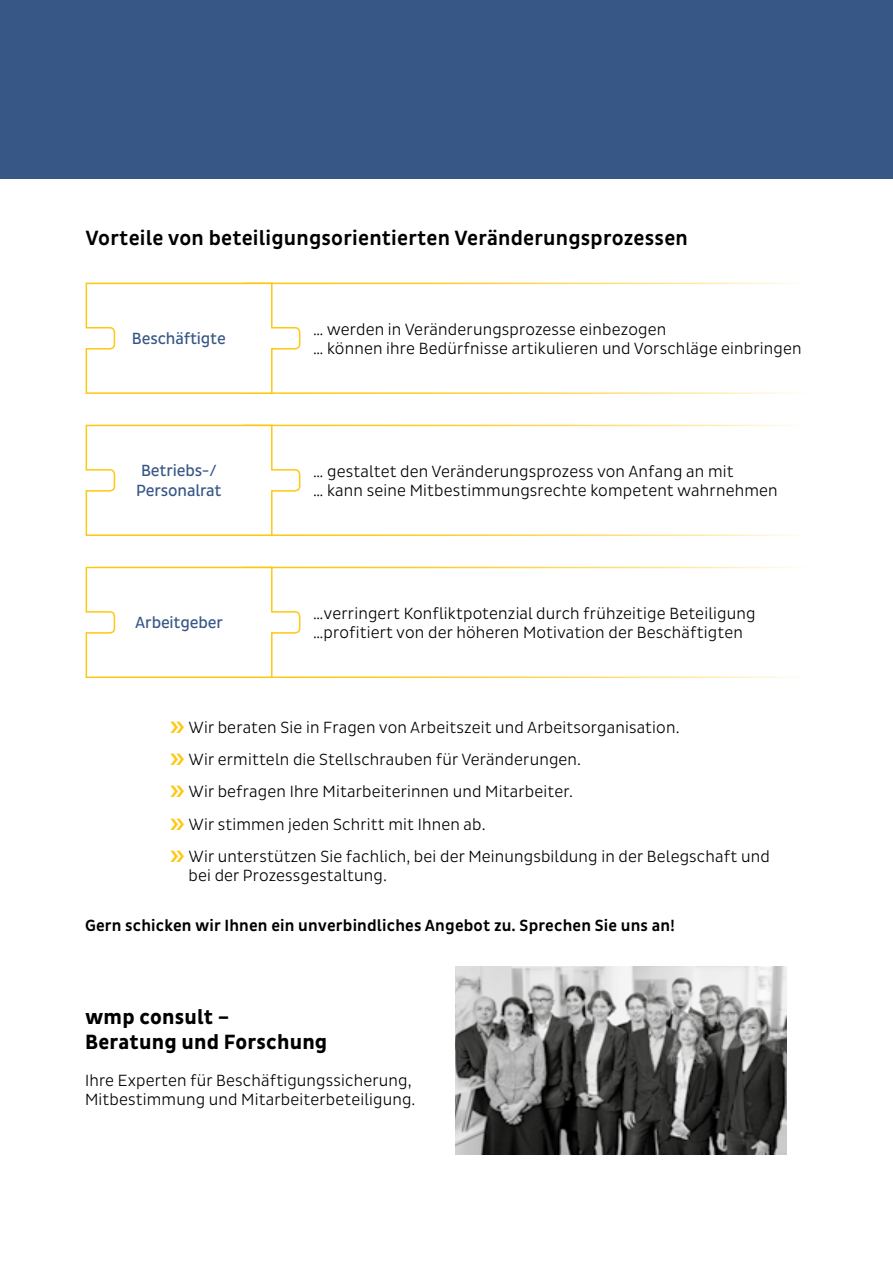
<style>
.page{position:relative;width:893px;height:1263px;background:#fff}
.page>*{position:absolute;margin:0;border:0;box-sizing:border-box;transform-origin:0 0}
.t1{font:500 21px "Pluto Sans Cond";letter-spacing:.01em;color:#000}
.t2{font:700 21px/25.5px "Pluto Sans Cond";letter-spacing:.01em;color:#000}
.t3{font:300 16.5px/32.2px "Pluto Sans Cond";letter-spacing:.01em;color:#000}
.t4{font:500 16.5px "Pluto Sans Cond";letter-spacing:.01em;color:#000}
.t5{font:16.5px/19.8px "Pluto Sans Cond";letter-spacing:-.01em;color:#375787}
</style>
<div class="page">
<div style="left:0;top:0;width:893px;height:179px;background:#375787"></div>
<img style="left:455px;top:966px;width:331px;height:188px">
<svg style="left:85px;top:282px;width:216px;height:112px"></svg>
<svg style="left:85px;top:424px;width:216px;height:112px"></svg>
<svg style="left:85px;top:566px;width:216px;height:113px"></svg>
<p class="t1" style="left:86px;top:226px;width:604px">Vorteile von beteiligungsorientierten Veränderungsprozessen</p>
<p class="t5" style="left:132px;top:328px;width:96px">Beschäftigte</p>
<p class="t5" style="left:136px;top:461px;width:87px">Betriebs-/<br>Personalrat</p>
<p class="t5" style="left:135px;top:613px;width:89px">Arbeitgeber</p>
<p class="t3" style="left:313px;top:319px;width:490px;line-height:19.5px">… werden in Veränderungsprozesse einbezogen<br>… können ihre Bedürfnisse artikulieren und Vorschläge einbringen</p>
<p class="t3" style="left:313px;top:461px;width:466px;line-height:19.5px">… gestaltet den Veränderungsprozess von Anfang an mit<br>… kann seine Mitbestimmungsrechte kompetent wahrnehmen</p>
<p class="t3" style="left:313px;top:604px;width:444px;line-height:19.5px">…verringert Konfliktpotenzial durch frühzeitige Beteiligung …profitiert von der höheren Motivation der Beschäftigten</p>
<p class="t3" style="left:189px;top:711px;width:583px">Wir beraten Sie in Fragen von Arbeitszeit und Arbeitsorganisation.<br>Wir ermitteln die Stellschrauben für Veränderungen.<br>Wir befragen Ihre Mitarbeiterinnen und Mitarbeiter.<br>Wir stimmen jeden Schritt mit Ihnen ab.<br>Wir unterstützen Sie fachlich, bei der Meinungsbildung in der Belegschaft und</p>
<p class="t3" style="left:189px;top:860px;width:200px">bei der Prozessgestaltung.</p>
<p class="t4" style="left:85px;top:916px;width:591px">Gern schicken wir Ihnen ein unverbindliches Angebot zu. Sprechen Sie uns an!</p>
<p class="t2" style="left:85px;top:1004px;width:244px">wmp consult –<br>Beratung und Forschung</p>
<p class="t3" style="left:85px;top:1070px;width:332px;line-height:19.5px">Ihre Experten für Beschäftigungssicherung,<br>Mitbestimmung und Mitarbeiterbeteiligung.</p>
</div>
